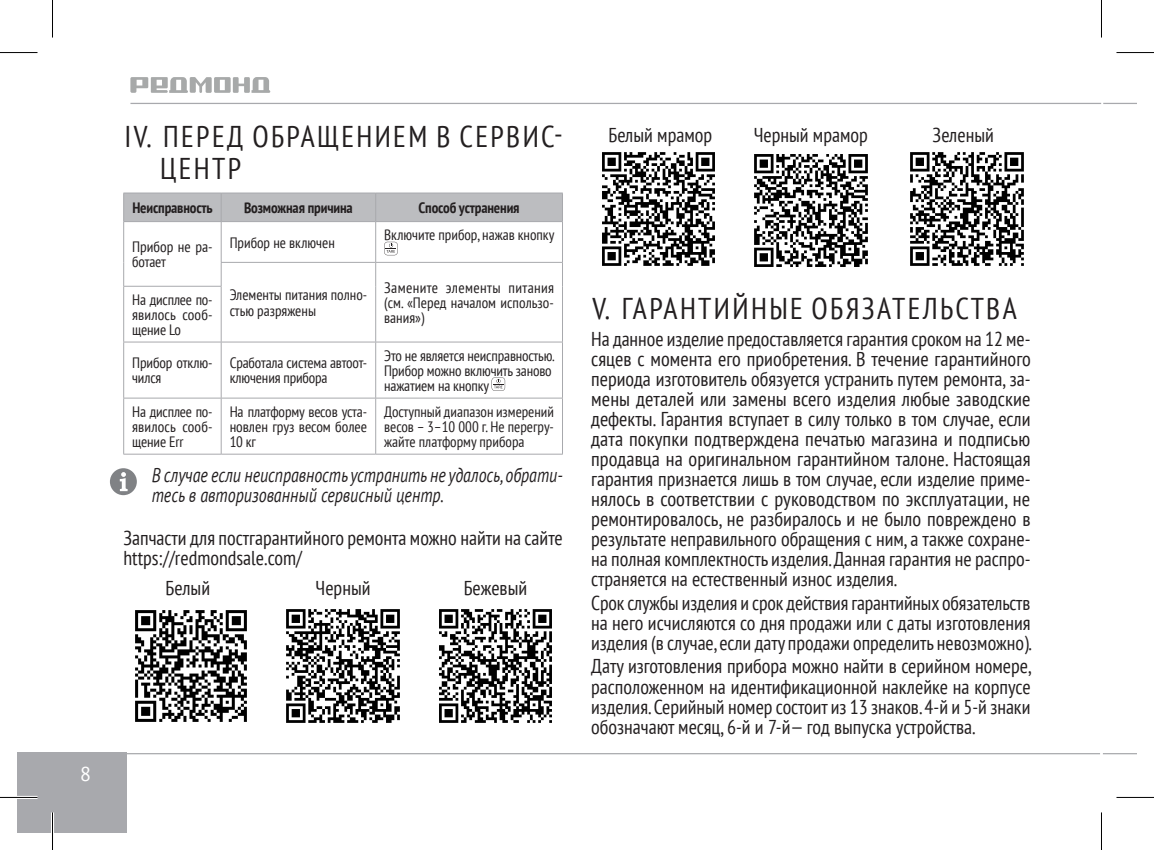
<style>
.page{position:relative;width:1154px;height:850px;background:#fff}
.page>*{position:absolute;margin:0;border:0;box-sizing:border-box;transform-origin:0 0}
.t1{font:condensed 30px/32.5px "PT Sans";letter-spacing:.08em;color:#231f20}
.t2{font:condensed 20px/20px "PT Sans";color:#231f20;text-align:justify}
.Footnote_1{font:italic 20px/20px "PT Sans";color:#231f20;scale:.8 1}
.t3{font:20px "PT Sans";color:#fff}
.Plain_Text{font:condensed 15px/15px "PT Sans";letter-spacing:-.005em;color:#231f20;text-align:justify}
.Plain_Text_Header{font:700 condensed 15px "PT Sans";letter-spacing:-.01em;color:#231f20}
</style>
<div class="page">
<div style="left:17px;top:752px;width:110px;height:80px;background:#a8a9ad"></div>
<hr style="left:130px;top:103px;width:971px;height:1px;background:#a8a9ad">
<hr style="left:102px;top:752px;width:998px;height:2px;background:#a8a9ad">
<hr style="left:1103px;top:103px;width:34px;height:1px;background:#a8a9ad">
<hr style="left:1103px;top:752px;width:34px;height:2px;background:#a8a9ad">
<svg style="left:130px;top:77px;width:140px;height:16px"></svg>
<hr style="left:123px;top:222px;width:1px;height:40px;background:#a8a9ad">
<svg style="left:123px;top:262px;width:1px;height:24px"></svg>
<hr style="left:221px;top:222px;width:1px;height:40px;background:#a8a9ad">
<hr style="left:375px;top:222px;width:1px;height:40px;background:#a8a9ad">
<hr style="left:562px;top:222px;width:1px;height:40px;background:#a8a9ad">
<hr style="left:123px;top:286px;width:1px;height:55px;background:#a8a9ad">
<hr style="left:221px;top:262px;width:155px;height:1px;background:#a8a9ad">
<svg style="left:221px;top:263px;width:1px;height:23px"></svg>
<hr style="left:376px;top:262px;width:187px;height:1px;background:#a8a9ad">
<svg style="left:375px;top:262px;width:1px;height:24px"></svg>
<svg style="left:562px;top:262px;width:1px;height:24px"></svg>
<hr style="left:221px;top:286px;width:1px;height:55px;background:#a8a9ad">
<hr style="left:375px;top:286px;width:1px;height:55px;background:#a8a9ad">
<hr style="left:562px;top:286px;width:1px;height:55px;background:#a8a9ad">
<hr style="left:123px;top:192px;width:98px;height:1px;background:#a8a9ad">
<hr style="left:221px;top:192px;width:155px;height:1px;background:#a8a9ad">
<hr style="left:376px;top:192px;width:187px;height:1px;background:#a8a9ad">
<div style="left:123px;top:193px;width:440px;height:28px;background:#bcbdc0"></div>
<hr style="left:123px;top:221px;width:98px;height:1px;background:#a8a9ad">
<hr style="left:221px;top:221px;width:155px;height:1px;background:#a8a9ad">
<hr style="left:376px;top:221px;width:187px;height:1px;background:#a8a9ad">
<hr style="left:123px;top:286px;width:98px;height:1px;background:#a8a9ad">
<hr style="left:123px;top:341px;width:98px;height:1px;background:#a8a9ad">
<hr style="left:123px;top:342px;width:1px;height:55px;background:#a8a9ad">
<hr style="left:221px;top:341px;width:155px;height:1px;background:#a8a9ad">
<hr style="left:221px;top:342px;width:1px;height:55px;background:#a8a9ad">
<hr style="left:123px;top:397px;width:98px;height:1px;background:#a8a9ad">
<hr style="left:123px;top:398px;width:1px;height:55px;background:#a8a9ad">
<hr style="left:221px;top:397px;width:155px;height:1px;background:#a8a9ad">
<hr style="left:221px;top:398px;width:1px;height:55px;background:#a8a9ad">
<hr style="left:123px;top:453px;width:98px;height:1px;background:#a8a9ad">
<hr style="left:221px;top:453px;width:155px;height:1px;background:#a8a9ad">
<hr style="left:376px;top:341px;width:187px;height:1px;background:#a8a9ad">
<hr style="left:375px;top:342px;width:1px;height:55px;background:#a8a9ad">
<hr style="left:562px;top:342px;width:1px;height:55px;background:#a8a9ad">
<hr style="left:376px;top:397px;width:187px;height:1px;background:#a8a9ad">
<hr style="left:375px;top:398px;width:1px;height:55px;background:#a8a9ad">
<hr style="left:562px;top:398px;width:1px;height:55px;background:#a8a9ad">
<hr style="left:376px;top:453px;width:187px;height:1px;background:#a8a9ad">
<svg style="left:384px;top:242px;width:14px;height:13px"></svg>
<svg style="left:492px;top:377px;width:13px;height:13px"></svg>
<svg style="left:110px;top:468px;width:27px;height:27px"></svg>
<img style="left:135px;top:610px;width:112px;height:112px">
<img style="left:286px;top:609px;width:114px;height:114px">
<img style="left:439px;top:609px;width:113px;height:114px">
<img style="left:602px;top:152px;width:113px;height:114px">
<img style="left:754px;top:154px;width:114px;height:113px">
<img style="left:910px;top:152px;width:114px;height:114px">
<hr style="left:0;top:795px;width:38px;height:3px;background:#fff">
<hr style="left:51px;top:812px;width:3px;height:37px;background:#fff">
<hr style="left:0;top:52px;width:38px;height:1px;background:#000">
<hr style="left:1116px;top:52px;width:38px;height:1px;background:#000">
<hr style="left:0;top:796px;width:38px;height:1px;background:#000">
<hr style="left:1116px;top:796px;width:38px;height:1px;background:#000">
<hr style="left:52px;top:0;width:1px;height:38px;background:#000">
<hr style="left:52px;top:812px;width:1px;height:37px;background:#000">
<hr style="left:1101px;top:0;width:1px;height:38px;background:#000">
<hr style="left:1101px;top:812px;width:1px;height:37px;background:#000">
<p class="t3" style="left:80px;top:760px;width:12px">8</p>
<p class="t1" style="left:160px;top:119px;width:404px;text-indent:-35px">IV. ПЕРЕД ОБРАЩЕНИЕМ В СЕРВИС-<br>ЦЕНТР</p>
<p class="Plain_Text_Header" style="left:132px;top:198px;width:82px">Неисправность</p>
<p class="Plain_Text_Header" style="left:244px;top:198px;width:110px">Возможная причина</p>
<p class="Plain_Text_Header" style="left:419px;top:198px;width:102px">Способ устранения</p>
<p class="Plain_Text" style="left:132px;top:239px;width:82px">Прибор не ра&shy;ботает</p>
<p class="Plain_Text" style="left:230px;top:234px;width:107px">Прибор не включен</p>
<p class="Plain_Text" style="left:384px;top:227px;width:172px">Включите прибор, нажав кнопку</p>
<p class="Plain_Text" style="left:230px;top:287px;width:139px">Элементы питания полно&shy;стью разряжены</p>
<p class="Plain_Text" style="left:384px;top:280px;width:171px">Замените элементы питания (см. «Перед началом использо&shy;вания»)</p>
<p class="Plain_Text" style="left:132px;top:291px;width:82px">На дисплее по&shy;явилось сооб&shy;щение Lo</p>
<p class="Plain_Text" style="left:132px;top:355px;width:82px">Прибор отклю&shy;чился</p>
<p class="Plain_Text" style="left:230px;top:355px;width:139px">Сработала система автоот&shy;ключения прибора</p>
<p class="Plain_Text" style="left:384px;top:347px;width:172px">Это не является неисправностью.</p>
<p class="Plain_Text" style="left:384px;top:362px;width:169px">Прибор можно включить заново</p>
<p class="Plain_Text" style="left:384px;top:377px;width:106px">нажатием на кнопку</p>
<p class="Plain_Text" style="left:132px;top:403px;width:82px">На дисплее по&shy;явилось сооб&shy;щение Еrr</p>
<p class="Plain_Text" style="left:230px;top:403px;width:139px">На платформу весов уста&shy;новлен груз весом более 10 кг</p>
<p class="Plain_Text" style="left:384px;top:403px;width:171px">Доступный диапазон измерений весов – 3–10 000 г. Не перегру&shy;жайте платформу прибора</p>
<p class="Footnote_1" style="left:152px;top:464px;width:515px">В случае если неисправность устранить не удалось, обрати&shy;тесь в авторизованный сервисный центр.</p>
<p class="t2" style="left:123px;top:527px;width:441px">Запчасти для постгарантийного ремонта можно найти на сайте https://redmondsale.com/</p>
<p class="t2" style="left:166px;top:577px;width:46px">Белый</p>
<p class="t2" style="left:316px;top:577px;width:56px">Черный</p>
<p class="t2" style="left:464px;top:577px;width:65px">Бежевый</p>
<p class="t2" style="left:608px;top:125px;width:105px">Белый мрамор</p>
<p class="t2" style="left:754px;top:125px;width:116px">Черный мрамор</p>
<p class="t2" style="left:933px;top:125px;width:63px">Зеленый</p>
<p class="t1" style="left:592px;top:291px;width:426px">V. ГАРАНТИЙНЫЕ ОБЯЗАТЕЛЬСТВА</p>
<p class="t2" style="left:591px;top:328px;width:441px">На данное изделие предоставляется гарантия сроком на 12 ме&shy;сяцев с момента его приобретения. В течение гарантийного периода изготовитель обязуется устранить путем ремонта, за&shy;мены деталей или замены всего изделия любые заводские дефекты. Гарантия вступает в силу только в том случае, если дата покупки подтверждена печатью магазина и подписью продавца на оригинальном гарантийном талоне. Настоящая гарантия признается лишь в том случае, если изделие приме&shy;нялось в соответствии с руководством по эксплуатации, не ремонтировалось, не разбиралось и не было повреждено в результате неправильного обращения с ним, а также сохране&shy;на полная комплектность изделия. Данная гарантия не распро&shy;страняется на естественный износ изделия.</p>
<p class="t2" style="left:591px;top:592px;width:442px">Срок службы изделия и срок действия гарантийных обязательств на него исчисляются со дня продажи или с даты изготовления изделия (в случае, если дату продажи определить невозможно).</p>
<p class="t2" style="left:591px;top:655px;width:442px">Дату изготовления прибора можно найти в серийном номере, расположенном на идентификационной наклейке на корпусе изделия. Серийный номер состоит из 13 знаков. 4-й и 5-й знаки обозначают месяц, 6-й и 7-й— год выпуска устройства.</p>
</div>
